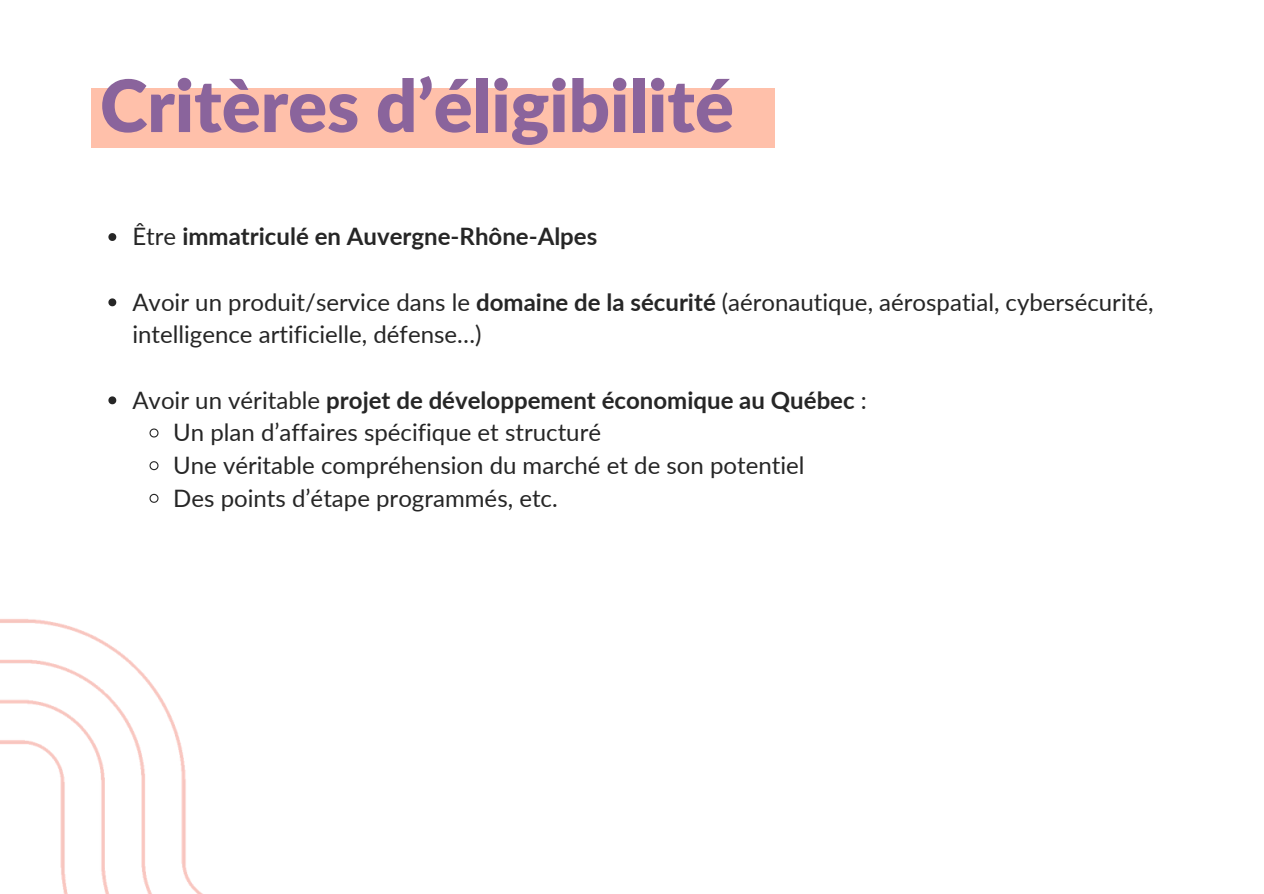
<style>
.page{position:relative;width:1264px;height:894px;background:#fff}
.page>*{position:absolute;margin:0;border:0;box-sizing:border-box;transform-origin:0 0}
.t1{font:900 72.15px "Lato";color:#8a649c}
.t2{font:24px/32.7px "Lato";color:#262626}
.t3{font:700 24px "Lato";color:#262626}
.s1{font-weight:400}
.s2{font-weight:700}
</style>
<div class="page">
<div style="left:91px;top:89px;width:683px;height:59px;background:#ffc0aa"></div>
<svg style="left:108px;top:233px;width:8px;height:8px"></svg>
<svg style="left:108px;top:298px;width:8px;height:8px"></svg>
<svg style="left:108px;top:396px;width:8px;height:8px"></svg>
<svg style="left:149px;top:428px;width:10px;height:10px"></svg>
<svg style="left:149px;top:461px;width:10px;height:10px"></svg>
<svg style="left:149px;top:493px;width:10px;height:10px"></svg>
<img style="left:0;top:619px;width:202px;height:274px">
<h1 class="t1" style="left:100px;top:61px;width:635px">Critères d’éligibilité</h1>
<p class="t3" style="left:132px;top:222px;width:466px"><span class="s1">Être</span> immatriculé en Auvergne-Rhône-Alpes</p>
<p class="t2" style="left:132px;top:285px;width:1022px">Avoir un produit/service dans le <span class="s2">domaine de la sécurité</span> (aéronautique, aérospatial, cybersécurité, intelligence artificielle, défense…)</p>
<p class="t2" style="left:173px;top:383px;width:695px;text-indent:-41px">Avoir un véritable <span class="s2">projet de développement économique au Québec</span> :<br>Un plan d’affaires spécifique et structuré<br>Une véritable compréhension du marché et de son potentiel<br>Des points d’étape programmés, etc.</p>
</div>
